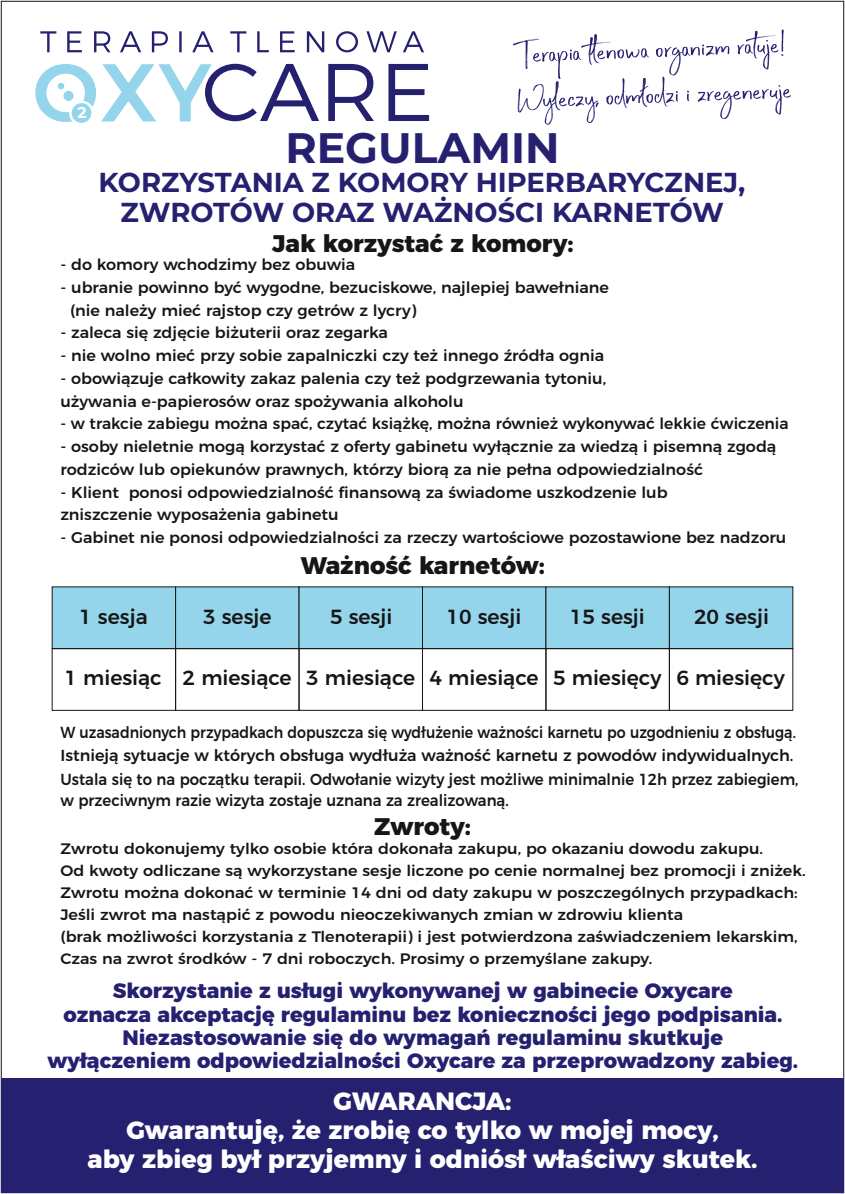
<style>
.page{position:relative;width:845px;height:1194px;background:#fff}
.page>*{position:absolute;margin:0;border:0;box-sizing:border-box;transform-origin:0 0}
.t1{font:500 81.7px "Montserrat";color:#95d5ec}
.t2{font:700 42.6px "Montserrat";color:#25206f}
.t3{font:700 27.4px "Montserrat";color:#25206f}
.t4{font:800 25px/28.8px "Montserrat";color:#fff;text-align:center}
.t5{font:800 24px "Montserrat";color:#151616}
.t6{font:800 20.8px/23.1px "Montserrat";color:#25206f;text-align:center}
.t7{font:500 20.4px "Montserrat";color:#151616}
.t8{font:500 16px/23.4px "Montserrat";color:#151616;scale:.89 1}
.t9{font:500 16px "Montserrat";color:#151616;scale:.93 1}
.t10{font:500 15.6px/22.7px "Montserrat";color:#151616}
.t11{font:700 15.6px "Montserrat";color:#fff}
.t12{font:500 15.1px/22.1px "Montserrat";color:#151616;scale:1.06 1}
</style>
<div class="page">
<svg style="left:35px;top:64px;width:61px;height:58px"></svg>
<svg style="left:205px;top:64px;width:224px;height:57px"></svg>
<svg style="left:40px;top:31px;width:384px;height:21px"></svg>
<svg style="left:513px;top:29px;width:277px;height:96px"></svg>
<div style="left:1px;top:1078px;width:842px;height:114px;background:#25206f"></div>
<div style="left:52px;top:586px;width:741px;height:62px;background:#95d5ec"></div>
<div style="left:52px;top:648px;width:124px;height:62px;border:1px solid #151616"></div>
<div style="left:175px;top:648px;width:124px;height:62px;border:1px solid #151616"></div>
<div style="left:299px;top:648px;width:124px;height:62px;border:1px solid #151616"></div>
<div style="left:422px;top:648px;width:124px;height:62px;border:1px solid #151616"></div>
<div style="left:545px;top:648px;width:124px;height:62px;border:1px solid #151616"></div>
<div style="left:669px;top:648px;width:124px;height:62px;border:1px solid #151616"></div>
<p class="t11" style="left:77px;top:103px;width:11px">2</p>
<h1 class="t1" style="left:100px;top:42px;width:113px">XY</h1>
<h2 class="t2" style="left:285px;top:122px;width:275px">REGULAMIN</h2>
<h3 class="t3" style="left:98px;top:165px;width:648px">KORZYSTANIA Z KOMORY HIPERBARYCZNEJ,</h3>
<h3 class="t3" style="left:120px;top:196px;width:605px">ZWROTÓW ORAZ WAŻNOŚCI KARNETÓW</h3>
<h3 class="t5" style="left:272px;top:229px;width:303px">Jak korzystać z komory:</h3>
<p class="t10" style="left:60px;top:253px;width:296px">- do komory wchodzimy bez obuwia</p>
<p class="t10" style="left:70px;top:276px;width:540px;text-indent:-10px">- ubranie powinno być wygodne, bezuciskowe, najlepiej bawełniane (nie należy mieć rajstop czy getrów z lycry)</p>
<p class="t10" style="left:60px;top:321px;width:329px">- zaleca się zdjęcie biżuterii oraz zegarka</p>
<p class="t10" style="left:60px;top:344px;width:545px">- nie wolno mieć przy sobie zapalniczki czy też innego źródła ognia</p>
<p class="t10" style="left:60px;top:367px;width:547px">- obowiązuje całkowity zakaz palenia czy też podgrzewania tytoniu, używania e-papierosów oraz spożywania alkoholu</p>
<p class="t10" style="left:60px;top:412px;width:729px">- w trakcie zabiegu można spać, czytać książkę, można również wykonywać lekkie ćwiczenia</p>
<p class="t10" style="left:60px;top:435px;width:717px">- osoby nieletnie mogą korzystać z oferty gabinetu wyłącznie za wiedzą i pisemną zgodą rodziców lub opiekunów prawnych, którzy biorą za nie pełna odpowiedzialność</p>
<p class="t10" style="left:60px;top:480px;width:608px">- Klient ponosi odpowiedzialność finansową za świadome uszkodzenie lub zniszczenie wyposażenia gabinetu</p>
<p class="t10" style="left:60px;top:526px;width:727px">- Gabinet nie ponosi odpowiedzialności za rzeczy wartościowe pozostawione bez nadzoru</p>
<h3 class="t5" style="left:301px;top:551px;width:246px">Ważność karnetów:</h3>
<h3 class="t7" style="left:79px;top:603px;width:70px">1 sesja</h3>
<h3 class="t7" style="left:64px;top:665px;width:99px">1 miesiąc</h3>
<h3 class="t7" style="left:203px;top:603px;width:70px">3 sesje</h3>
<h3 class="t7" style="left:330px;top:603px;width:64px">5 sesji</h3>
<h3 class="t7" style="left:446px;top:603px;width:76px">10 sesji</h3>
<h3 class="t7" style="left:570px;top:603px;width:76px">15 sesji</h3>
<h3 class="t7" style="left:694px;top:603px;width:76px">20 sesji</h3>
<h3 class="t7" style="left:183px;top:665px;width:603px">2 miesiące 3 miesiące 4 miesiące 5 miesięcy 6 miesięcy</h3>
<p class="t8" style="left:60px;top:720px;width:830px">W uzasadnionych przypadkach dopuszcza się wydłużenie ważności karnetu po uzgodnieniu z obsługą.<br>Istnieją sytuacje w których obsługa wydłuża ważność karnetu z powodów indywidualnych.<br>Ustala się to na początku terapii. Odwołanie wizyty jest możliwe minimalnie 12h przez zabiegiem,</p>
<p class="t9" style="left:60px;top:791px;width:483px">w przeciwnym razie wizyta zostaje uznana za zrealizowaną.</p>
<p class="t12" style="left:60px;top:837px;width:704px">Zwrotu dokonujemy tylko osobie która dokonała zakupu, po okazaniu dowodu zakupu.<br>Od kwoty odliczane są wykorzystane sesje liczone po cenie normalnej bez promocji i zniżek.<br>Zwrotu można dokonać w terminie 14 dni od daty zakupu w poszczególnych przypadkach:<br>Jeśli zwrot ma nastąpić z powodu nieoczekiwanych zmian w zdrowiu klienta<br>(brak możliwości korzystania z Tlenoterapii) i jest potwierdzona zaświadczeniem lekarskim, Czas na zwrot środków - 7 dni roboczych. Prosimy o przemyślane zakupy.</p>
<p class="t6" style="left:48px;top:979px;width:752px">Skorzystanie z usługi wykonywanej w gabinecie Oxycare<br>oznacza akceptację regulaminu bez konieczności jego podpisania.<br>Niezastosowanie się do wymagań regulaminu skutkuje<br>wyłączeniem odpowiedzialności Oxycare za przeprowadzony zabieg.</p>
<h3 class="t4" style="left:88px;top:1086px;width:671px">GWARANCJA:<br>Gwarantuję, że zrobię co tylko w mojej mocy,<br>aby zbieg był przyjemny i odniósł właściwy skutek.</h3>
<h3 class="t5" style="left:374px;top:811px;width:98px">Zwroty:</h3>
</div>
